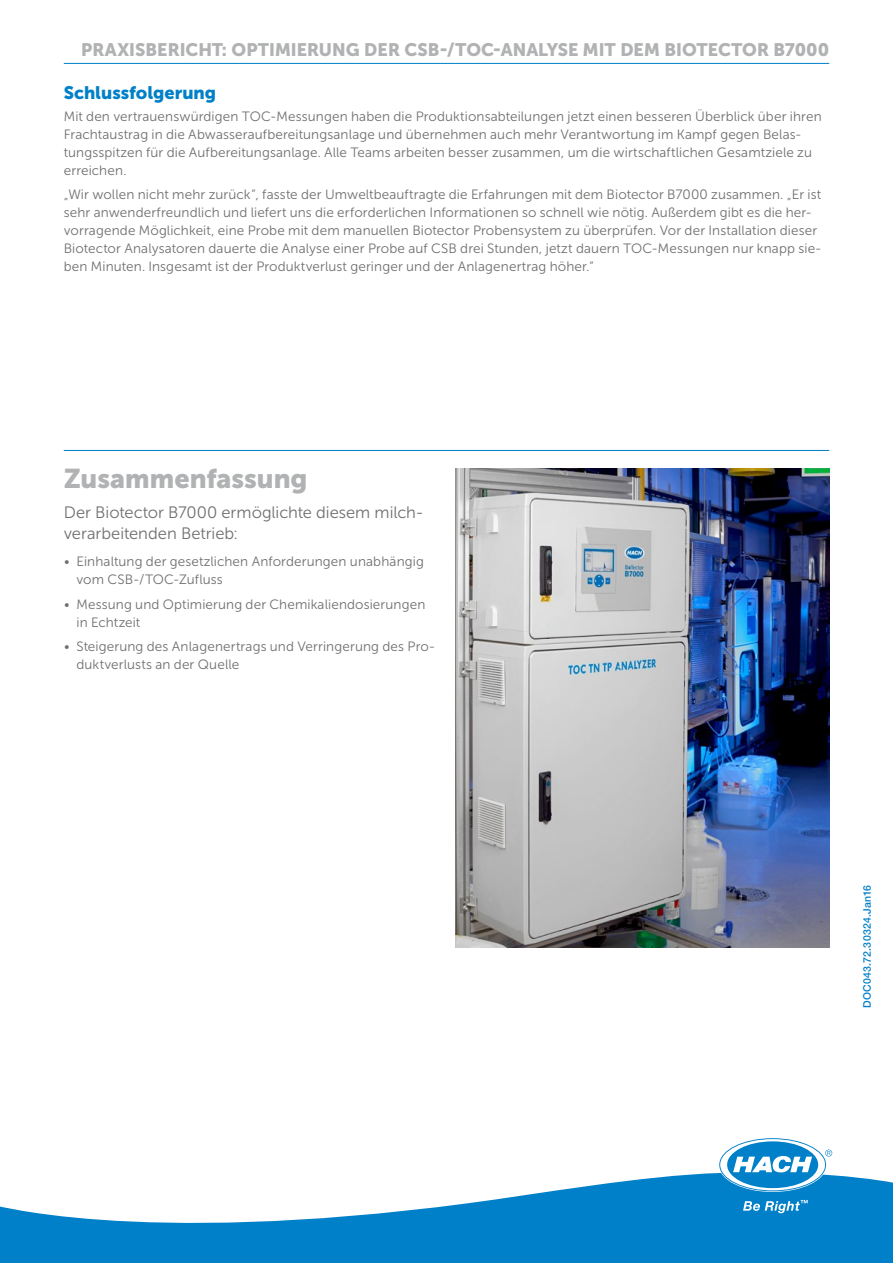
<style>
.page{position:relative;width:893px;height:1263px;background:#fff}
.page>*{position:absolute;margin:0;border:0;box-sizing:border-box;transform-origin:0 0}
.t1{font:27px "Museo Sans Cyrl 900";color:#b1b2b3}
.t2{font:18px "Museo Sans Cyrl 900";color:#b1b2b3}
.t3{font:18px "Museo Sans Cyrl 900";color:#0080c8}
.t4{font:16.5px/21px "Museo Sans Cyrl 300";color:#6f6f6e}
.t5{font:13.5px/18px "Museo Sans Cyrl 300";letter-spacing:.01em;color:#6f6f6e}
.t6{font:500 10.5px "Helvetica Neue LTW1 G";letter-spacing:.02em;color:#0080c8}
</style>
<div class="page">
<hr style="left:64px;top:63px;width:765px;height:1px;background:#0080c8">
<hr style="left:64px;top:450px;width:765px;height:1px;background:#0080c8">
<img style="left:455px;top:468px;width:374px;height:480px">
<svg style="left:0;top:1173px;width:893px;height:90px;fill:#0080c8"></svg>
<svg style="left:720px;top:1139px;width:112px;height:51px"></svg>
<svg style="left:743px;top:1200px;width:65px;height:13px"></svg>
<h2 class="t2" style="left:81px;top:39px;width:749px">PRAXISBERICHT: OPTIMIERUNG DER CSB-/TOC-ANALYSE MIT DEM BIOTECTOR B7000</h2>
<h2 class="t3" style="left:64px;top:82px;width:154px">Schlussfolgerung</h2>
<p class="t5" style="left:64px;top:108px;width:759px">Mit den vertrauenswürdigen TOC-Messungen haben die Produktionsabteilungen jetzt einen besseren Überblick über ihren Frachtaustrag in die Abwasseraufbereitungsanlage und übernehmen auch mehr Verantwortung im Kampf gegen Belas&shy;tungsspitzen für die Aufbereitungsanlage. Alle Teams arbeiten besser zusammen, um die wirtschaftlichen Gesamtziele zu erreichen.</p>
<p class="t5" style="left:64px;top:186px;width:759px">„Wir wollen nicht mehr zurück“, fasste der Umweltbeauftragte die Erfahrungen mit dem Biotector B7000 zusammen. „Er ist sehr anwenderfreundlich und liefert uns die erforderlichen Informationen so schnell wie nötig. Außerdem gibt es die her&shy;vorragende Möglichkeit, eine Probe mit dem manuellen Biotector Probensystem zu überprüfen. Vor der Installation dieser Biotector Analysatoren dauerte die Analyse einer Probe auf CSB drei Stunden, jetzt dauern TOC-Messungen nur knapp sie&shy;ben Minuten. Insgesamt ist der Produktverlust geringer und der Anlagenertrag höher.“</p>
<h1 class="t1" style="left:64px;top:463px;width:245px">Zusammenfassung</h1>
<p class="t4" style="left:64px;top:502px;width:361px">Der Biotector B7000 ermöglichte diesem milch&shy;verarbeitenden Betrieb:</p>
<p class="t5" style="left:77px;top:553px;width:349px;text-indent:-13px">• Einhaltung der gesetzlichen Anforderungen unabhängig vom CSB-/TOC-Zufluss</p>
<p class="t5" style="left:77px;top:595px;width:350px;text-indent:-13px">• Messung und Optimierung der Chemikaliendosierungen in Echtzeit</p>
<p class="t5" style="left:77px;top:638px;width:360px;text-indent:-13px">• Steigerung des Anlagenertrags und Verringerung des Pro&shy;duktverlusts an der Quelle</p>
<p class="t6" style="left:861px;top:1008px;width:124px;rotate:-90deg">DOC043.72.30324.Jan16</p>
</div>
